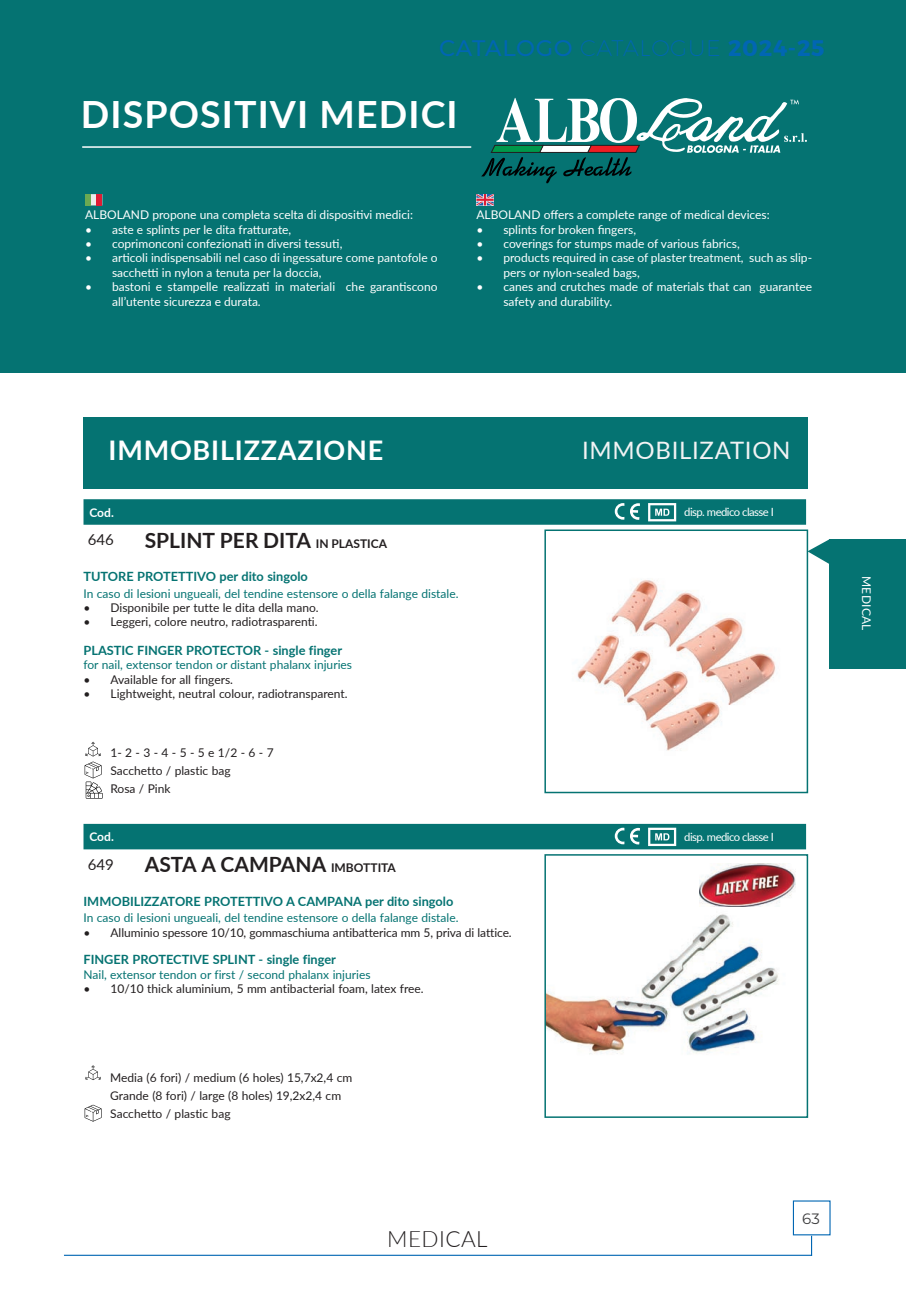
<style>
.page{position:relative;width:906px;height:1289px;background:#fff}
.page>*{position:absolute;margin:0;border:0;box-sizing:border-box;transform-origin:0 0}
.TITOLI_PARAGRAFI_BIANCHI{font:700 37.5px "Lato";letter-spacing:.03em;color:#fff}
.SOTTOCATEGORIE{font:700 27px "Lato";letter-spacing:.03em;color:#fff}
.SOTTOCATEGORIE-2{font:24px "Lato";letter-spacing:.03em;color:#f2f3f4}
.t1{font:200 22.5px "Montserrat";letter-spacing:.03em;color:#0166b3}
.t2{font:300 22.5px "Lato";letter-spacing:.02em;color:#231f20}
.ARTICOLI{font:700 21px "Lato";color:#231f20}
.t3{font:15px "Lato";color:#231f20}
.t4{font:15px "Montserrat";color:#3e3e3f}
.Normale{font:700 12.75px "Lato";color:#057372}
.t5{font:12px/14.4px "Lato";color:#fff}
.Normale-2{font:12px/18px "Lato";color:#231f20}
.Normale-3{font:12px "Lato";color:#057372}
.t6{font:700 12px "Lato";letter-spacing:-.005em;color:#fff}
.t7{font:12px "Lato";letter-spacing:.02em;color:#fff}
.Normale-4{font:11.25px "Lato";letter-spacing:-.05em;color:#fff}
.s1{font-weight:500}
.s2{font-weight:700}
.s3{font-size:12px}
</style>
<div class="page">
<div style="left:0;top:0;width:906px;height:372px;background:#057372"></div>
<svg style="left:481px;top:98px;width:326px;height:85px"></svg>
<hr style="left:82px;top:146px;width:389px;height:2px;background:#fff">
<svg style="left:476px;top:194px;width:18px;height:11px"></svg>
<svg style="left:91px;top:194px;width:6px;height:11px"></svg>
<div style="left:85px;top:194px;width:6px;height:11px;background:#6ba952"></div>
<div style="left:97px;top:194px;width:5px;height:11px;background:#de1d35"></div>
<div style="left:83px;top:417px;width:724px;height:71px;background:#057372"></div>
<svg style="left:83px;top:499px;width:723px;height:25px;background:#0c7776"></svg>
<svg style="left:83px;top:823px;width:723px;height:26px;background:#127a79"></svg>
<img style="left:577px;top:580px;width:199px;height:171px">
<div style="left:544px;top:529px;width:264px;height:264px;border:2px solid #057372"></div>
<img style="left:547px;top:871px;width:249px;height:183px">
<div style="left:544px;top:854px;width:264px;height:263px;border:2px solid #057372"></div>
<svg style="left:85px;top:1065px;width:16px;height:15px"></svg>
<svg style="left:85px;top:1104px;width:16px;height:17px"></svg>
<img style="left:699px;top:863px;width:96px;height:43px">
<svg style="left:85px;top:741px;width:18px;height:57px"></svg>
<hr style="left:64px;top:1254px;width:748px;height:1px;background:#0166b3">
<svg style="left:811px;top:1235px;width:1px;height:19px"></svg>
<svg style="left:807px;top:539px;width:23px;height:25px"></svg>
<div style="left:830px;top:539px;width:76px;height:129px;background:#057372"></div>
<h3 class="t1" style="left:439px;top:31px;width:387px"><span class="s1">CATALOGO</span> CATALOGUE <span class="s2">2024-25</span></h3>
<p class="TITOLI_PARAGRAFI_BIANCHI" style="left:81px;top:87px;width:378px">DISPOSITIVI MEDICI</p>
<p class="t5" style="left:85px;top:207px;width:329px">ALBOLAND propone una completa scelta di dispositivi medici:</p>
<p class="t5" style="left:85px;top:221px;width:208px">• aste e splints per le dita fratturate,</p>
<p class="t5" style="left:85px;top:236px;width:259px">• coprimonconi confezionati in diversi tessuti,</p>
<p class="t5" style="left:112px;top:250px;width:327px;text-indent:-27px">• articoli indispensabili nel caso di ingessature come pantofole o sacchetti in nylon a tenuta per la doccia,</p>
<p class="t5" style="left:112px;top:279px;width:327px;text-indent:-27px">• bastoni e stampelle realizzati in materiali che garantiscono all’utente sicurezza e durata.</p>
<p class="t5" style="left:476px;top:207px;width:295px">ALBOLAND offers a complete range of medical devices:</p>
<p class="t5" style="left:476px;top:221px;width:161px">• splints for broken fingers,</p>
<p class="t5" style="left:476px;top:236px;width:265px">• coverings for stumps made of various fabrics,</p>
<p class="t5" style="left:503px;top:250px;width:310px;text-indent:-27px">• products required in case of plaster treatment, such as slip&shy;pers or nylon-sealed bags,</p>
<p class="t5" style="left:503px;top:279px;width:310px;text-indent:-27px">• canes and crutches made of materials that can guarantee safety and durability.</p>
<p class="SOTTOCATEGORIE" style="left:109px;top:430px;width:276px">IMMOBILIZZAZIONE</p>
<p class="SOTTOCATEGORIE-2" style="left:582px;top:433px;width:210px">IMMOBILIZATION</p>
<p class="t6" style="left:89px;top:503px;width:26px">Cod.</p>
<p class="Normale-4" style="left:684px;top:504px;width:91px">disp. medico classe I</p>
<p class="t3" style="left:88px;top:529px;width:28px">646</p>
<p class="ARTICOLI" style="left:145px;top:524px;width:244px">SPLINT PER DITA <span class="s3">IN PLASTICA</span></p>
<p class="Normale" style="left:83px;top:567px;width:226px">TUTORE PROTETTIVO per dito singolo</p>
<p class="Normale-3" style="left:83px;top:584px;width:376px">In caso di lesioni ungueali, del tendine estensore o della falange distale.</p>
<p class="Normale-2" style="left:83px;top:598px;width:237px">• Disponibile per tutte le dita della mano.</p>
<p class="Normale-2" style="left:83px;top:612px;width:236px">• Leggeri, colore neutro, radiotrasparenti.</p>
<p class="Normale" style="left:83px;top:640px;width:260px">PLASTIC FINGER PROTECTOR - single finger</p>
<p class="Normale-3" style="left:83px;top:656px;width:270px">for nail, extensor tendon or distant phalanx injuries</p>
<p class="Normale-2" style="left:83px;top:669px;width:151px">• Available for all fingers.</p>
<p class="Normale-2" style="left:83px;top:684px;width:266px">• Lightweight, neutral colour, radiotransparent.</p>
<p class="Normale-2" style="left:110px;top:743px;width:165px">1- 2 - 3 - 4 - 5 - 5 e 1/2 - 6 - 7</p>
<p class="Normale-2" style="left:110px;top:761px;width:122px">Sacchetto / plastic bag</p>
<p class="Normale-2" style="left:110px;top:779px;width:62px">Rosa / Pink</p>
<p class="t6" style="left:89px;top:828px;width:26px">Cod.</p>
<p class="Normale-4" style="left:684px;top:828px;width:91px">disp. medico classe I</p>
<p class="t3" style="left:88px;top:853px;width:28px">649</p>
<p class="ARTICOLI" style="left:145px;top:849px;width:253px">ASTA A CAMPANA <span class="s3">IMBOTTITA</span></p>
<p class="Normale" style="left:83px;top:892px;width:371px">IMMOBILIZZATORE PROTETTIVO A CAMPANA per dito singolo</p>
<p class="Normale-3" style="left:83px;top:909px;width:376px">In caso di lesioni ungueali, del tendine estensore o della falange distale.</p>
<p class="Normale-2" style="left:83px;top:922px;width:430px">• Alluminio spessore 10/10, gommaschiuma antibatterica mm 5, priva di lattice.</p>
<p class="Normale" style="left:83px;top:950px;width:254px">FINGER PROTECTIVE SPLINT - single finger</p>
<p class="Normale-3" style="left:83px;top:965px;width:288px">Nail, extensor tendon or first / second phalanx injuries</p>
<p class="Normale-2" style="left:83px;top:979px;width:342px">• 10/10 thick aluminium, 5 mm antibacterial foam, latex free.</p>
<p class="Normale-2" style="left:110px;top:1067px;width:243px">Media (6 fori) / medium (6 holes) 15,7x2,4 cm<br>Grande (8 fori) / large (8 holes) 19,2x2,4 cm</p>
<p class="Normale-2" style="left:110px;top:1103px;width:122px">Sacchetto / plastic bag</p>
<h3 class="t2" style="left:387px;top:1223px;width:102px">MEDICAL</h3>
<p class="t4" style="left:802px;top:1208px;width:19px">63</p>
<p class="t7" style="left:875px;top:576px;width:56px;rotate:90deg">MEDICAL</p>
</div>
